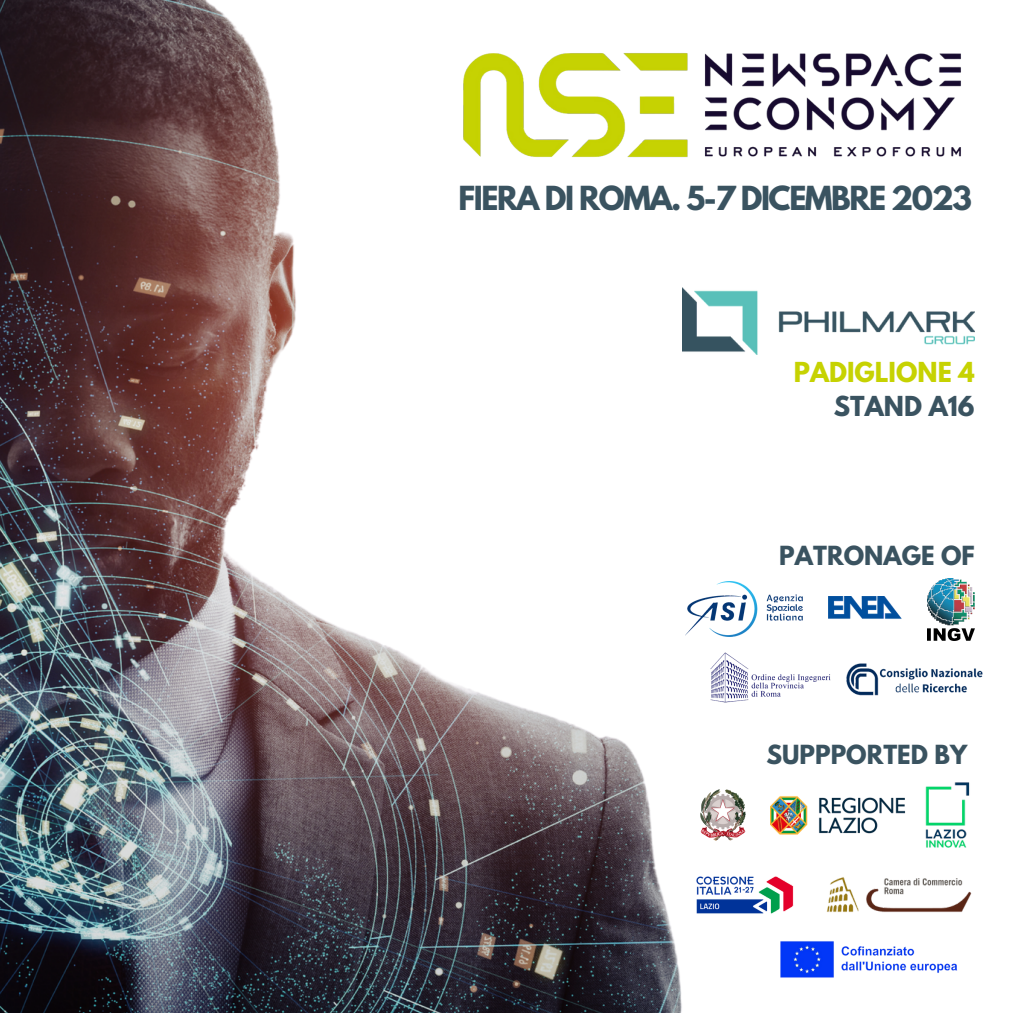
<style>
.page{position:relative;width:1013px;height:1013px;background:#fff}
.page>*{position:absolute;margin:0;border:0;box-sizing:border-box;transform-origin:0 0}
.t1{font:700 29.38px "League Spartan";letter-spacing:-.05em;color:#3a5360}
.t2{font:700 24.38px "League Spartan";color:#c6d202}
.t3{font:700 24.38px "League Spartan";color:#3a5360}
.t4{font:700 23.38px "League Spartan";color:#3a5360}
</style>
<div class="page">
<img style="left:0;top:0;width:975px;height:1012px">
<img style="left:692px;top:868px;width:103px;height:51px">
<img style="left:685px;top:582px;width:117px;height:54px">
<img style="left:827px;top:597px;width:77px;height:25px">
<img style="left:706px;top:648px;width:128px;height:58px">
<img style="left:927px;top:578px;width:47px;height:62px">
<img style="left:844px;top:660px;width:38px;height:39px">
<img style="left:877px;top:663px;width:106px;height:33px">
<img style="left:820px;top:870px;width:155px;height:48px">
<img style="left:913px;top:782px;width:62px;height:65px">
<img style="left:770px;top:790px;width:137px;height:50px">
<img style="left:778px;top:939px;width:191px;height:40px">
<img style="left:700px;top:789px;width:45px;height:51px">
<img style="left:456px;top:46px;width:242px;height:123px">
<img style="left:698px;top:52px;width:273px;height:105px">
<img style="left:682px;top:288px;width:292px;height:66px">
<p class="t1" style="left:458px;top:184px;width:515px">FIERA DI ROMA. 5-7 DICEMBRE 2023</p>
<p class="t2" style="left:793px;top:360px;width:182px">PADIGLIONE 4</p>
<p class="t3" style="left:833px;top:394px;width:142px">STAND A16</p>
<p class="t4" style="left:779px;top:543px;width:197px">PATRONAGE OF</p>
<p class="t4" style="left:766px;top:743px;width:202px">SUPPPORTED BY</p>
</div>
